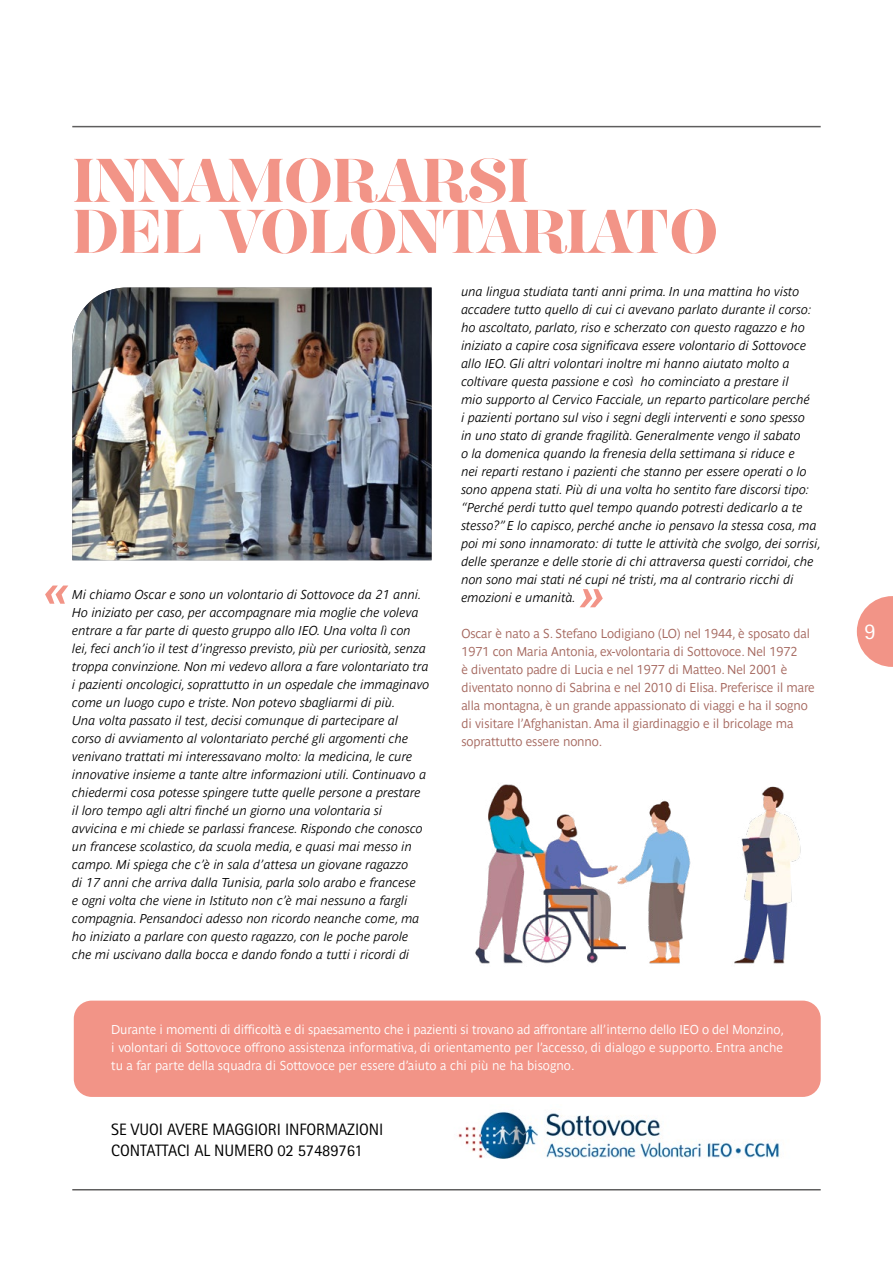
<style>
.page{position:relative;width:893px;height:1263px;background:#fff}
.page>*{position:absolute;margin:0;border:0;box-sizing:border-box;transform-origin:0 0}
.t1{font:600 52.5px/51px "Hera Big";letter-spacing:-.01em;color:#f29487}
.t2{font:22.5px "Rotis Sans Serif Std";color:#fff}
.t3{font:16.5px/21px "Rotis Sans Serif Std";letter-spacing:-.005em;color:#000}
.t4{font:italic 12.75px/18px "Parisine Std Gris";color:#000}
.t5{font:12.75px/18px "Parisine Std Gris";letter-spacing:-.01em;color:#a4665d}
.t6{font:12.75px/18px "Parisine Std Gris";color:#fff;text-align:justify}
</style>
<div class="page">
<hr style="left:72px;top:126px;width:749px;height:1px;background:#5f5e5e">
<hr style="left:72px;top:1189px;width:749px;height:1px;background:#5f5e5e">
<svg style="left:857px;top:596px;width:36px;height:71px"></svg>
<img style="left:72px;top:288px;width:360px;height:272px">
<div style="left:74px;top:1000px;width:747px;height:97px;background:#f29487;border-radius:18px"></div>
<img style="left:458px;top:1112px;width:322px;height:47px">
<svg style="left:45px;top:585px;width:23px;height:19px"></svg>
<svg style="left:580px;top:589px;width:23px;height:18px"></svg>
<img style="left:475px;top:784px;width:326px;height:180px">
<h1 class="t1" style="left:72px;top:155px;width:648px">INNAMORARSI<br>DEL VOLONTARIATO</h1>
<p class="t4" style="left:461px;top:283px;width:361px">una lingua studiata tanti anni prima. In una mattina ho visto accadere tutto quello di cui ci avevano parlato durante il corso: ho ascoltato, parlato, riso e scherzato con questo ragazzo e ho iniziato a capire cosa significava essere volontario di Sottovoce allo IEO. Gli altri volontari inoltre mi hanno aiutato molto a coltivare questa passione e così ho cominciato a prestare il<br>mio supporto al Cervico Facciale, un reparto particolare perché<br>i pazienti portano sul viso i segni degli interventi e sono spesso<br>in uno stato di grande fragilità. Generalmente vengo il sabato<br>o la domenica quando la frenesia della settimana si riduce e<br>nei reparti restano i pazienti che stanno per essere operati o lo sono appena stati. Più di una volta ho sentito fare discorsi tipo: “Perché perdi tutto quel tempo quando potresti dedicarlo a te stesso?” E lo capisco, perché anche io pensavo la stessa cosa, ma poi mi sono innamorato: di tutte le attività che svolgo, dei sorrisi, delle speranze e delle storie di chi attraversa questi corridoi, che non sono mai stati né cupi né tristi, ma al contrario ricchi di</p>
<p class="t4" style="left:72px;top:586px;width:351px">Mi chiamo Oscar e sono un volontario di Sottovoce da 21 anni.</p>
<p class="t4" style="left:461px;top:589px;width:116px">emozioni e umanità.</p>
<p class="t4" style="left:72px;top:604px;width:359px">Ho iniziato per caso, per accompagnare mia moglie che voleva entrare a far parte di questo gruppo allo IEO. Una volta lì con lei, feci anch’io il test d’ingresso previsto, più per curiosità, senza troppa convinzione. Non mi vedevo allora a fare volontariato tra i pazienti oncologici, soprattutto in un ospedale che immaginavo come un luogo cupo e triste. Non potevo sbagliarmi di più.<br>Una volta passato il test, decisi comunque di partecipare al corso di avviamento al volontariato perché gli argomenti che venivano trattati mi interessavano molto: la medicina, le cure innovative insieme a tante altre informazioni utili. Continuavo a chiedermi cosa potesse spingere tutte quelle persone a prestare il loro tempo agli altri finché un giorno una volontaria si avvicina e mi chiede se parlassi francese. Rispondo che conosco un francese scolastico, da scuola media, e quasi mai messo in campo. Mi spiega che c’è in sala d’attesa un giovane ragazzo<br>di 17 anni che arriva dalla Tunisia, parla solo arabo e francese<br>e ogni volta che viene in Istituto non c’è mai nessuno a fargli compagnia. Pensandoci adesso non ricordo neanche come, ma ho iniziato a parlare con questo ragazzo, con le poche parole che mi uscivano dalla bocca e dando fondo a tutti i ricordi di</p>
<p class="t5" style="left:461px;top:624px;width:355px">Oscar è nato a S. Stefano Lodigiano (LO) nel 1944, è sposato dal 1971 con Maria Antonia, ex-volontaria di Sottovoce. Nel 1972<br>è diventato padre di Lucia e nel 1977 di Matteo. Nel 2001 è diventato nonno di Sabrina e nel 2010 di Elisa. Preferisce il mare alla montagna, è un grande appassionato di viaggi e ha il sogno di visitare l’Afghanistan. Ama il giardinaggio e il bricolage ma soprattutto essere nonno.</p>
<p class="t6" style="left:111px;top:1021px;width:674px">Durante i momenti di difficoltà e di spaesamento che i pazienti si trovano ad affrontare all’interno dello IEO o del Monzino, i volontari di Sottovoce offrono assistenza informativa, di orientamento per l’accesso, di dialogo e supporto. Entra anche tu a far parte della squadra di Sottovoce per essere d’aiuto a chi più ne ha bisogno.</p>
<p class="t3" style="left:111px;top:1118px;width:274px">SE VUOI AVERE MAGGIORI INFORMAZIONI<br>CONTATTACI AL NUMERO 02 57489761</p>
<h2 class="t2" style="left:864px;top:619px;width:13px">9</h2>
</div>
